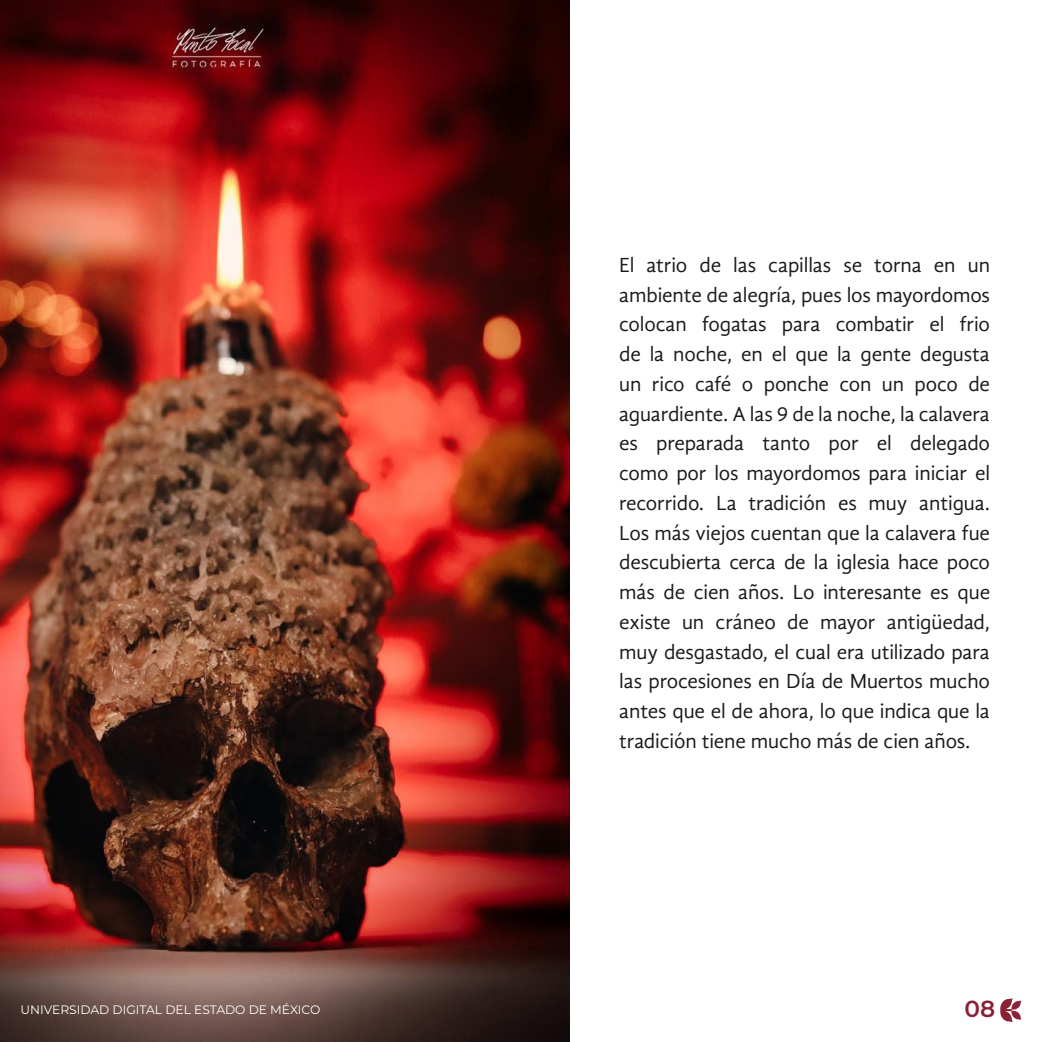
<style>
.page{position:relative;width:1042px;height:1042px;background:#fff}
.page>*{position:absolute;margin:0;border:0;box-sizing:border-box;transform-origin:0 0}
.t1{font:600 23.1px "Montserrat";color:#8a2137}
.t2{font:21px/29.8px "Gandhi Sans";letter-spacing:-.005em;color:#1a1a1a;text-align:justify}
.t3{font:12.25px "Montserrat";color:#fff}
</style>
<div class="page">
<img style="left:0;top:0;width:569px;height:1042px">
<svg style="left:1000px;top:998px;width:21px;height:24px"></svg>
<p class="t2" style="left:619px;top:250px;width:372px">El atrio de las capillas se torna en un ambiente de alegría, pues los mayordomos colocan fogatas para combatir el frio de la noche, en el que la gente degusta un rico café o ponche con un poco de aguardiente. A las 9 de la noche, la calavera es preparada tanto por el delegado como por los mayordomos para iniciar el recorrido. La tradición es muy antigua.<br>Los más viejos cuentan que la calavera fue descubierta cerca de la iglesia hace poco más de cien años. Lo interesante es que existe un cráneo de mayor antigüedad, muy desgastado, el cual era utilizado para las procesiones en Día de Muertos mucho antes que el de ahora, lo que indica que la tradición tiene mucho más de cien años.</p>
<p class="t3" style="left:21px;top:1001px;width:301px">UNIVERSIDAD DIGITAL DEL ESTADO DE MÉXICO</p>
<p class="t1" style="left:964px;top:992px;width:32px">08</p>
</div>
